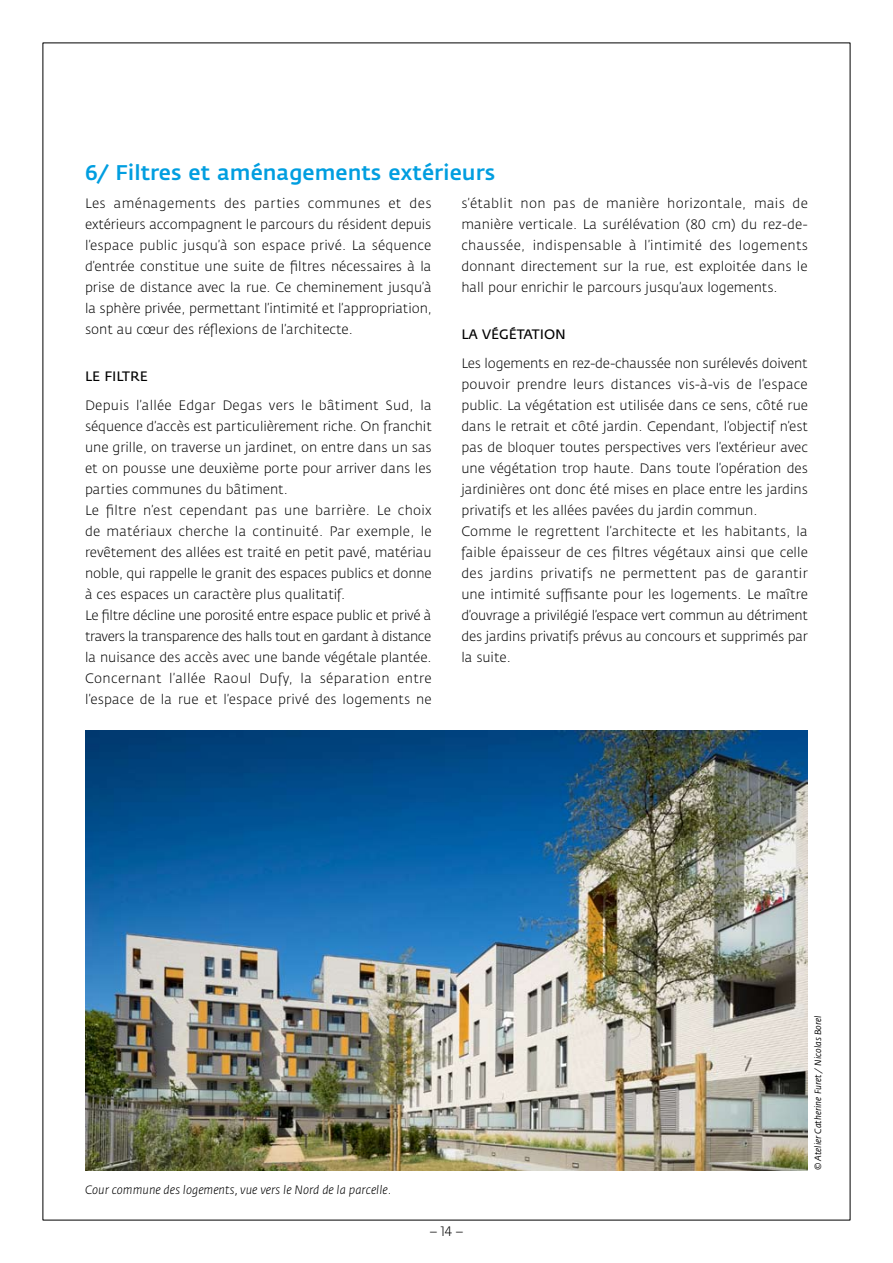
<style>
.page{position:relative;width:893px;height:1263px;background:#fff}
.page>*{position:absolute;margin:0;border:0;box-sizing:border-box;transform-origin:0 0}
.t1{font:500 21px "Fedra Sans";color:#009ee0}
.t2{font:300 13.5px/21px "Fedra Sans";color:#000;text-align:justify}
.t3{font:13.5px "Fedra Sans";color:#000}
.t4{font:italic 300 12px "Fedra Sans";color:#000}
.t5{font:italic 9px "Fedra Sans";color:#000}
</style>
<div class="page">
<img style="left:85px;top:730px;width:723px;height:440px">
<h1 class="t1" style="left:85px;top:161px;width:412px">6/ Filtres et aménagements extérieurs</h1>
<p class="t2" style="left:85px;top:193px;width:348px">Les aménagements des parties communes et des extérieurs accompagnent le parcours du résident depuis l’espace public jusqu’à son espace privé. La séquence d’entrée constitue une suite de filtres nécessaires à la prise de distance avec la rue. Ce cheminement jusqu’à la sphère privée, permettant l’intimité et l’appropriation, sont au cœur des réflexions de l’architecte.</p>
<p class="t3" style="left:85px;top:368px;width:52px">LEFILTRE</p>
<p class="t2" style="left:85px;top:395px;width:348px;text-align:left">Depuis l’allée Edgar Degas vers le bâtiment Sud, la séquence d’accès est particulièrement riche. On franchit une grille, on traverse un jardinet, on entre dans un sas et on pousse une deuxième porte pour arriver dans les parties communes du bâtiment.<br>Le filtre n’est cependant pas une barrière. Le choix de matériaux cherche la continuité. Par exemple, le revêtement des allées est traité en petit pavé, matériau noble, qui rappelle le granit des espaces publics et donne à ces espaces un caractère plus qualitatif.<br>Le filtre décline une porosité entre espace public et privé à travers la transparence des halls tout en gardant à distance la nuisance des accès avec une bande végétale plantée.<br>Concernant l’allée Raoul Dufy, la séparation entre l’espace de la rue et l’espace privé des logements ne</p>
<p class="t2" style="left:461px;top:193px;width:348px">s’établit non pas de manière horizontale, mais de manière verticale. La surélévation (80 cm) du rez-de&shy;chaussée, indispensable à l’intimité des logements donnant directement sur la rue, est exploitée dans le hall pour enrichir le parcours jusqu’aux logements.</p>
<p class="t3" style="left:461px;top:326px;width:106px">LAVÉGÉTATIO N</p>
<p class="t2" style="left:461px;top:353px;width:348px;text-align:left">Les logements en rez-de-chaussée non surélevés doivent pouvoir prendre leurs distances vis-à-vis de l’espace public. La végétation est utilisée dans ce sens, côté rue dans le retrait et côté jardin. Cependant, l’objectif n’est pas de bloquer toutes perspectives vers l’extérieur avec une végétation trop haute. Dans toute l’opération des jardinières ont donc été mises en place entre les jardins privatifs et les allées pavées du jardin commun.<br>Comme le regrettent l’architecte et les habitants, la faible épaisseur de ces filtres végétaux ainsi que celle des jardins privatifs ne permettent pas de garantir une intimité suffisante pour les logements. Le maître d’ouvrage a privilégié l’espace vert commun au détriment des jardins privatifs prévus au concours et supprimés par la suite.</p>
<p class="t4" style="left:85px;top:1183px;width:308px">Cour commune des logements, vue vers le Nord de la parcelle.</p>
<p class="t5" style="left:813px;top:1170px;width:156px;rotate:-90deg">© Atelier Catherine Furet / Nicolas Borel</p>
<p class="t2" style="left:430px;top:1221px;width:34px">– 14 –</p>
</div>
